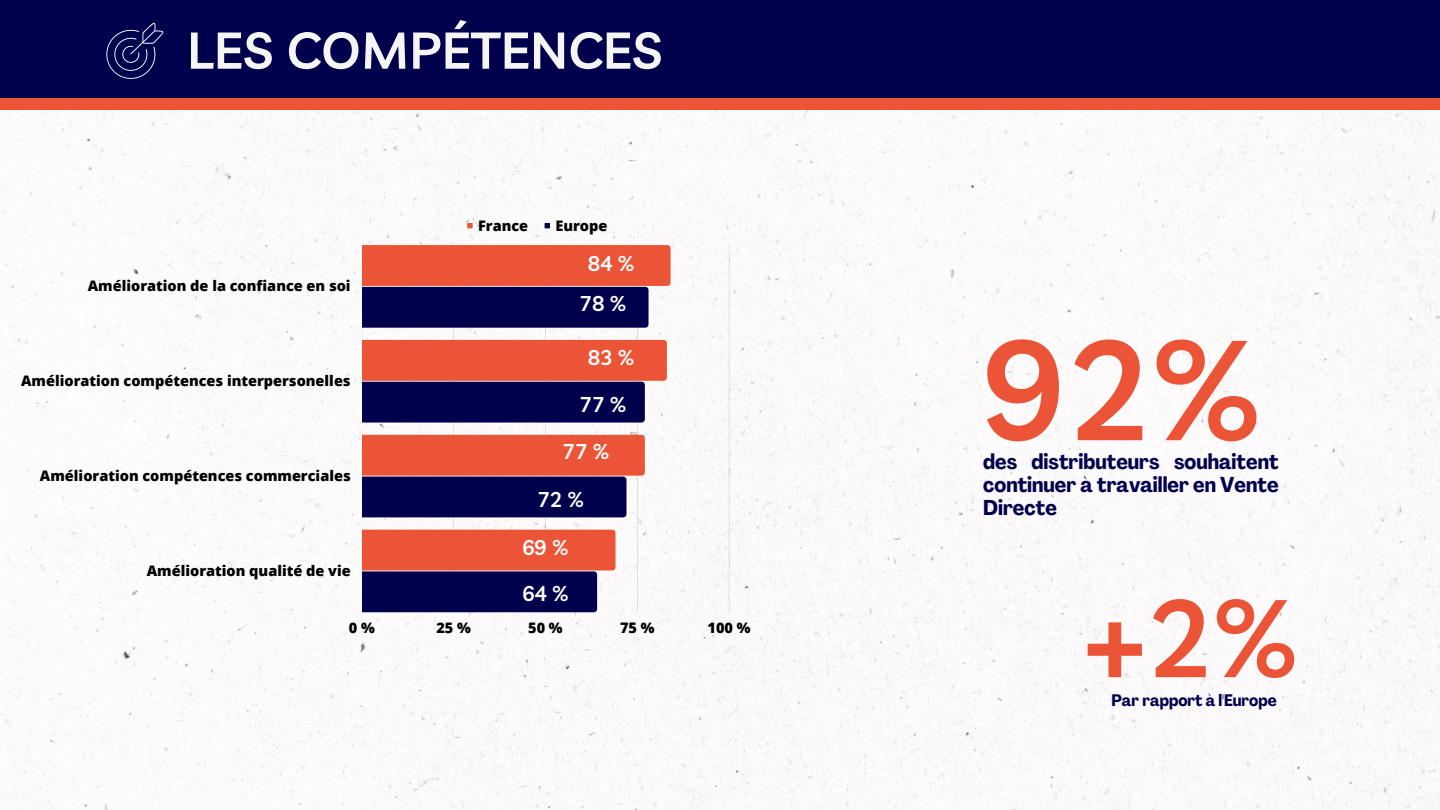
<style>
.page{position:relative;width:1440px;height:810px;background:#fff}
.page>*{position:absolute;margin:0;border:0;box-sizing:border-box;transform-origin:0 0}
.t1{font:600 139.9px "Livvic";color:#eb5436}
.t2{font:600 108.5px "Livvic";color:#eb5436}
.t3{font:600 51px "Livvic";letter-spacing:.01em;color:#f5f5f5}
.t4{font:700 condensed 21.2px/23.1px "Agrandir";color:#00004d;text-align:justify}
.t5{font:600 20.9px "Livvic";color:#fff}
.t6{font:700 condensed 16.4px "Agrandir";color:#00004d}
.t7{font:800 14.5px "Open Sans";color:#000}
</style>
<div class="page">
<img style="left:0;top:110px;width:1440px;height:700px">
<svg style="left:467px;top:223px;width:6px;height:5px"></svg>
<svg style="left:545px;top:223px;width:5px;height:5px"></svg>
<svg style="left:362px;top:245px;width:367px;height:367px"></svg>
<svg style="left:667px;top:245px;width:4px;height:41px"></svg>
<svg style="left:664px;top:340px;width:3px;height:41px"></svg>
<svg style="left:642px;top:435px;width:3px;height:41px"></svg>
<svg style="left:612px;top:530px;width:4px;height:41px"></svg>
<svg style="left:645px;top:287px;width:4px;height:41px"></svg>
<svg style="left:642px;top:382px;width:3px;height:41px"></svg>
<svg style="left:623px;top:477px;width:4px;height:40px"></svg>
<div style="left:362px;top:571px;width:235px;height:41px;background:#00004d"></div>
<div style="left:0;top:0;width:1440px;height:110px;background:#eb5436"></div>
<div style="left:0;top:0;width:1440px;height:98px;background:#00004d"></div>
<svg style="left:106px;top:23px;width:57px;height:56px"></svg>
<p class="t3" style="left:187px;top:17px;width:476px">LES COMPÉTENCES</p>
<p class="t7" style="left:88px;top:276px;width:264px">Amélioration de la confiance en soi</p>
<p class="t7" style="left:21px;top:371px;width:331px">Amélioration compétences interpersonelles</p>
<p class="t7" style="left:40px;top:466px;width:312px">Amélioration compétences commerciales</p>
<p class="t7" style="left:147px;top:560px;width:205px">Amélioration qualité de vie</p>
<p class="t7" style="left:478px;top:215px;width:52px">France</p>
<p class="t7" style="left:555px;top:215px;width:53px">Europe</p>
<p class="t5" style="left:588px;top:250px;width:48px">84 %</p>
<p class="t5" style="left:580px;top:290px;width:48px">78 %</p>
<p class="t5" style="left:588px;top:344px;width:48px">83 %</p>
<p class="t5" style="left:580px;top:391px;width:48px">77 %</p>
<p class="t5" style="left:563px;top:438px;width:48px">77 %</p>
<p class="t5" style="left:537px;top:486px;width:48px">72 %</p>
<p class="t5" style="left:522px;top:534px;width:48px">69 %</p>
<p class="t5" style="left:522px;top:580px;width:48px">64 %</p>
<p class="t7" style="left:349px;top:618px;width:27px">0 %</p>
<p class="t7" style="left:436px;top:618px;width:36px">25 %</p>
<p class="t7" style="left:528px;top:618px;width:36px">50 %</p>
<p class="t7" style="left:620px;top:618px;width:36px">75 %</p>
<p class="t7" style="left:708px;top:618px;width:44px">100 %</p>
<p class="t1" style="left:983px;top:300px;width:280px">92%</p>
<p class="t4" style="left:983px;top:452px;width:178px">des distributeurs</p>
<p class="t4" style="left:983px;top:452px;width:297px;text-indent:191px">souhaitent continuer à travailler en Vente Directe</p>
<p class="t2" style="left:1082px;top:568px;width:218px">+2%</p>
<p class="t6" style="left:1112px;top:694px;width:167px">Par rapport à l'Europe</p>
</div>
